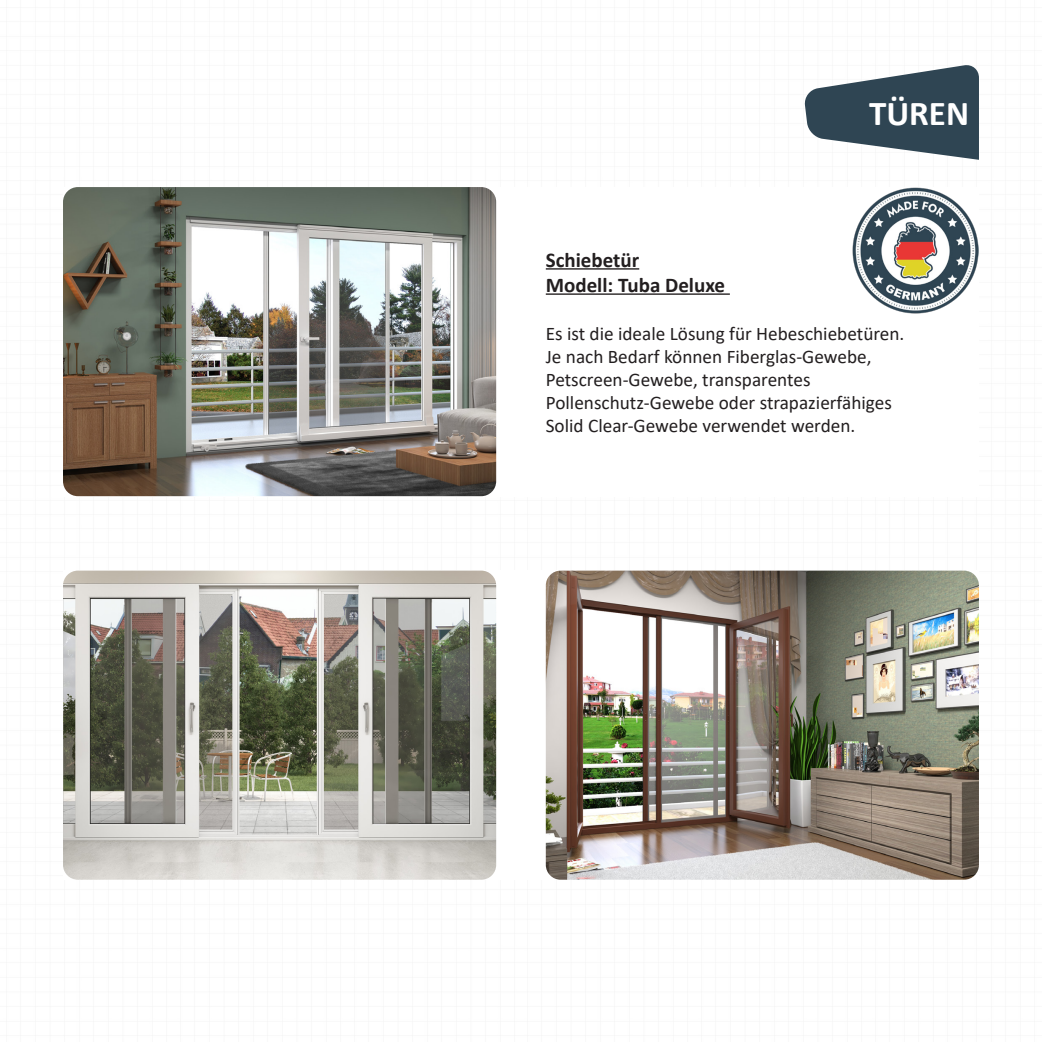
<style>
.page{position:relative;width:1042px;height:1042px;background:#fff}
.page>*{position:absolute;margin:0;border:0;box-sizing:border-box;transform-origin:0 0}
.t1{font:700 35px "Calibri";color:#fff}
.t2{font:700 21px "Calibri";color:#231f20}
.t3{font:19.25px "Calibri";color:#231f20}
</style>
<div class="page">
<img style="left:63px;top:187px;width:433px;height:309px">
<hr style="left:546px;top:268px;width:93px;height:2px;background:#231f20">
<hr style="left:546px;top:293px;width:184px;height:2px;background:#231f20">
<svg style="left:804px;top:65px;width:175px;height:95px"></svg>
<img style="left:63px;top:570px;width:433px;height:310px">
<img style="left:546px;top:570px;width:433px;height:310px">
<img style="left:852px;top:187px;width:127px;height:127px">
<p class="t1" style="left:869px;top:88px;width:102px">TÜREN</p>
<p class="t2" style="left:546px;top:245px;width:95px">Schiebetür</p>
<p class="t2" style="left:546px;top:270px;width:181px">Modell: Tuba Deluxe</p>
<p class="t3" style="left:546px;top:320px;width:360px">Es ist die ideale Lösung für Hebeschiebetüren.</p>
<p class="t3" style="left:546px;top:343px;width:327px">Je nach Bedarf können Fiberglas-Gewebe,</p>
<p class="t3" style="left:546px;top:366px;width:266px">Petscreen-Gewebe, transparentes</p>
<p class="t3" style="left:546px;top:390px;width:348px">Pollenschutz-Gewebe oder strapazierfähiges</p>
<p class="t3" style="left:546px;top:413px;width:311px">Solid Clear-Gewebe verwendet werden.</p>
</div>
